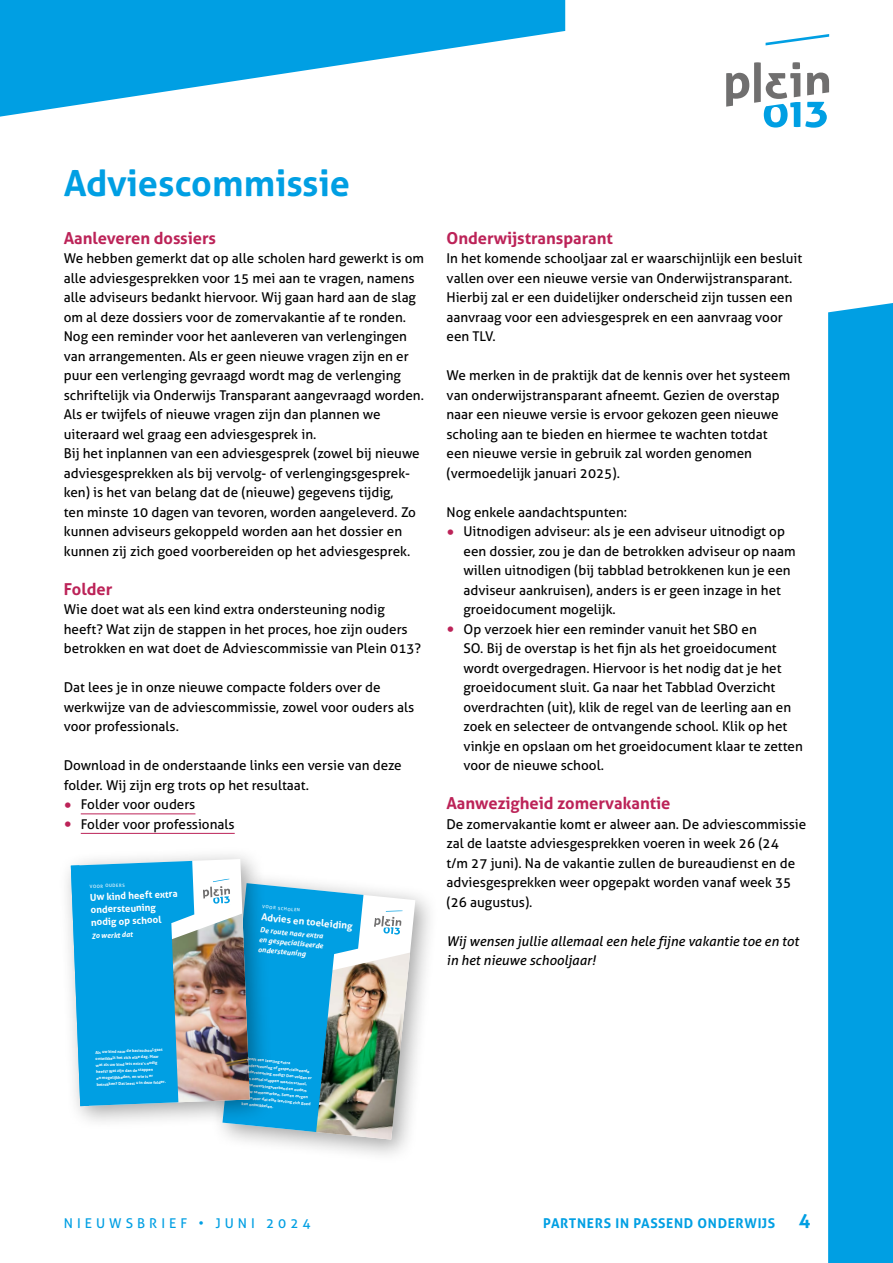
<style>
.page{position:relative;width:893px;height:1263px;background:#fff}
.page>*{position:absolute;margin:0;border:0;box-sizing:border-box;transform-origin:0 0}
.t1{font:700 36px "Aller";color:#009fe3}
.t2{font:700 16.5px "Aller";color:#bc2358}
.t3{font:13.5px/19.5px "Aller";color:#000}
.t4{font:italic 13.5px/19.5px "Aller";color:#000}
.t5{font:700 13.5px "Aller";letter-spacing:.05em;color:#009fe3}
.t6{font:13.5px "Aller";letter-spacing:.3em;color:#009fe3}
.t7{font:700 9.75px/12.6px "Aller";color:#fff}
.t8{font:italic 700 7.35px/9.8px "Aller";color:#fff;text-align:justify}
.t9{font:4.5px "Aller";color:#fff}
.t10{font:700 4.05px/6.4px "Aller";color:#fff}
.s1{font-weight:700;font-size:18px;color:#bc2358}
.s2{font-size:19.5px}
</style>
<div class="page">
<hr style="left:81px;top:813px;width:114px;height:1px;background:#bc2358">
<hr style="left:81px;top:833px;width:154px;height:1px;background:#bc2358">
<svg style="left:828px;top:303px;width:65px;height:960px;background:#04a0e3"></svg>
<div style="left:210px;top:871px;width:229px;height:292px;background:#000;opacity:.36"></div>
<svg style="left:222px;top:883px;width:193px;height:256px"></svg>
<img style="left:304px;top:952px;width:106px;height:187px">
<svg style="left:374px;top:910px;width:29px;height:24px"></svg>
<img style="left:71px;top:859px;width:292px;height:273px">
<svg style="left:0;top:0;width:565px;height:117px;fill:#009fe3"></svg>
<svg style="left:726px;top:62px;width:103px;height:66px"></svg>
<svg style="left:766px;top:34px;width:63px;height:11px"></svg>
<h1 class="t1" style="left:64px;top:160px;width:288px">Adviescommissie</h1>
<p class="t2" style="left:64px;top:227px;width:154px">Aanleveren dossiers</p>
<p class="t3" style="left:64px;top:249px;width:362px">We hebben gemerkt dat op alle scholen hard gewerkt is om alle adviesgesprekken voor 15 mei aan te vragen, namens alle adviseurs bedankt hiervoor. Wij gaan hard aan de slag om al deze dossiers voor de zomervakantie af te ronden.<br>Nog een reminder voor het aanleveren van verlengingen van arrangementen. Als er geen nieuwe vragen zijn en er puur een verlenging gevraagd wordt mag de verlenging schriftelijk via Onderwijs Transparant aangevraagd worden.<br>Als er twijfels of nieuwe vragen zijn dan plannen we uiteraard wel graag een adviesgesprek in.<br>Bij het inplannen van een adviesgesprek (zowel bij nieuwe adviesgesprekken als bij vervolg- of verlengingsgesprek&shy;ken) is het van belang dat de (nieuwe) gegevens tijdig,<br>ten minste 10 dagen van tevoren, worden aangeleverd. Zo kunnen adviseurs gekoppeld worden aan het dossier en kunnen zij zich goed voorbereiden op het adviesgesprek.</p>
<p class="t2" style="left:64px;top:578px;width:50px">Folder</p>
<p class="t3" style="left:64px;top:600px;width:359px">Wie doet wat als een kind extra ondersteuning nodig heeft? Wat zijn de stappen in het proces, hoe zijn ouders betrokken en wat doet de Adviescommissie van Plein 013?</p>
<p class="t3" style="left:64px;top:678px;width:352px">Dat lees je in onze nieuwe compacte folders over de werkwijze van de adviescommissie, zowel voor ouders als voor professionals.</p>
<p class="t3" style="left:64px;top:756px;width:340px">Download in de onderstaande links een versie van deze folder. Wij zijn erg trots op het resultaat.</p>
<p class="t3" style="left:64px;top:795px;width:133px"><span class="s1">•</span> Folder voor ouders</p>
<p class="t3" style="left:64px;top:814px;width:172px"><span class="s1">•</span> Folder voor professionals</p>
<p class="t9" style="left:90px;top:884px;width:37px;rotate:-2deg">VOOR OUDERS</p>
<p class="t7" style="left:90px;top:890px;width:89px;rotate:-2deg">Uw kind heeft extra ondersteuning nodig op school</p>
<p class="t8" style="left:92px;top:931px;width:43px;rotate:-2deg">Zo werkt dat</p>
<p class="t9" style="left:263px;top:903px;width:39px;rotate:6deg">VOOR SCHOLEN</p>
<p class="t7" style="left:262px;top:910px;width:93px;rotate:6deg">Advies en toeleiding</p>
<p class="t8" style="left:261px;top:925px;width:66px;rotate:6deg">De route naar extra en gespecialiseerde ondersteuning</p>
<p class="t2" style="left:446px;top:227px;width:168px">Onderwijstransparant</p>
<p class="t3" style="left:446px;top:249px;width:357px">In het komende schooljaar zal er waarschijnlijk een besluit vallen over een nieuwe versie van Onderwijstransparant.<br>Hierbij zal er een duidelijker onderscheid zijn tussen een aanvraag voor een adviesgesprek en een aanvraag voor een TLV.</p>
<p class="t3" style="left:446px;top:366px;width:345px">We merken in de praktijk dat de kennis over het systeem van onderwijstransparant afneemt. Gezien de overstap naar een nieuwe versie is ervoor gekozen geen nieuwe scholing aan te bieden en hiermee te wachten totdat een nieuwe versie in gebruik zal worden genomen (vermoedelijk januari 2025).</p>
<p class="t3" style="left:446px;top:502px;width:182px">Nog enkele aandachtspunten:</p>
<p class="t3" style="left:463px;top:522px;width:334px;text-indent:-17px"><span class="s1">•</span> Uitnodigen adviseur: als je een adviseur uitnodigt op een dossier, zou je dan de betrokken adviseur op naam willen uitnodigen (bij tabblad betrokkenen kun je een adviseur aankruisen), anders is er geen inzage in het groeidocument mogelijk.</p>
<p class="t3" style="left:463px;top:619px;width:341px;text-indent:-17px"><span class="s1">•</span> Op verzoek hier een reminder vanuit het SBO en<br>SO. Bij de overstap is het fijn als het groeidocument wordt overgedragen. Hiervoor is het nodig dat je het groeidocument sluit. Ga naar het Tabblad Overzicht overdrachten (uit), klik de regel van de leerling aan en zoek en selecteer de ontvangende school. Klik op het vinkje en opslaan om het groeidocument klaar te zetten voor de nieuwe school.</p>
<p class="t2" style="left:446px;top:793px;width:225px">Aanwezigheid zomervakantie</p>
<p class="t3" style="left:446px;top:814px;width:361px">De zomervakantie komt er alweer aan. De adviescommissie zal de laatste adviesgesprekken voeren in week 26 (24<br>t/m 27 juni). Na de vakantie zullen de bureaudienst en de adviesgesprekken weer opgepakt worden vanaf week 35 (26 augustus).</p>
<p class="t4" style="left:446px;top:931px;width:354px">Wij wensen jullie allemaal een hele fijne vakantie toe en tot in het nieuwe schooljaar!</p>
<p class="t10" style="left:95px;top:1049px;width:71px;rotate:-2deg">Als uw kind naar de basisschool gaat ontwikkelt het zich elke dag. Maar wat als uw kind iets extra’s nodig heeft? Wat zijn dan de stappen<br>en mogelijkheden, en wie is er betrokken? Dat leest u in deze folder.</p>
<p class="t10" style="left:247px;top:1055px;width:70px;rotate:6deg">Heeft een leerling extra ondersteuning of gespecialiseerde ondersteuning nodig? Dan volgen er een aantal stappen waarin school, samenwerkingsverband en ouders nauw samenwerken. Samen zorgen we ervoor dat elke leerling zich goed kan ontwikkelen.</p>
<p class="t6" style="left:64px;top:1215px;width:248px">NIEUWSBRIEF • JUNI 2024</p>
<p class="t5" style="left:543px;top:1215px;width:269px">PARTNERS IN PASSEND ONDERWIJS <span class="s2">4</span></p>
</div>
